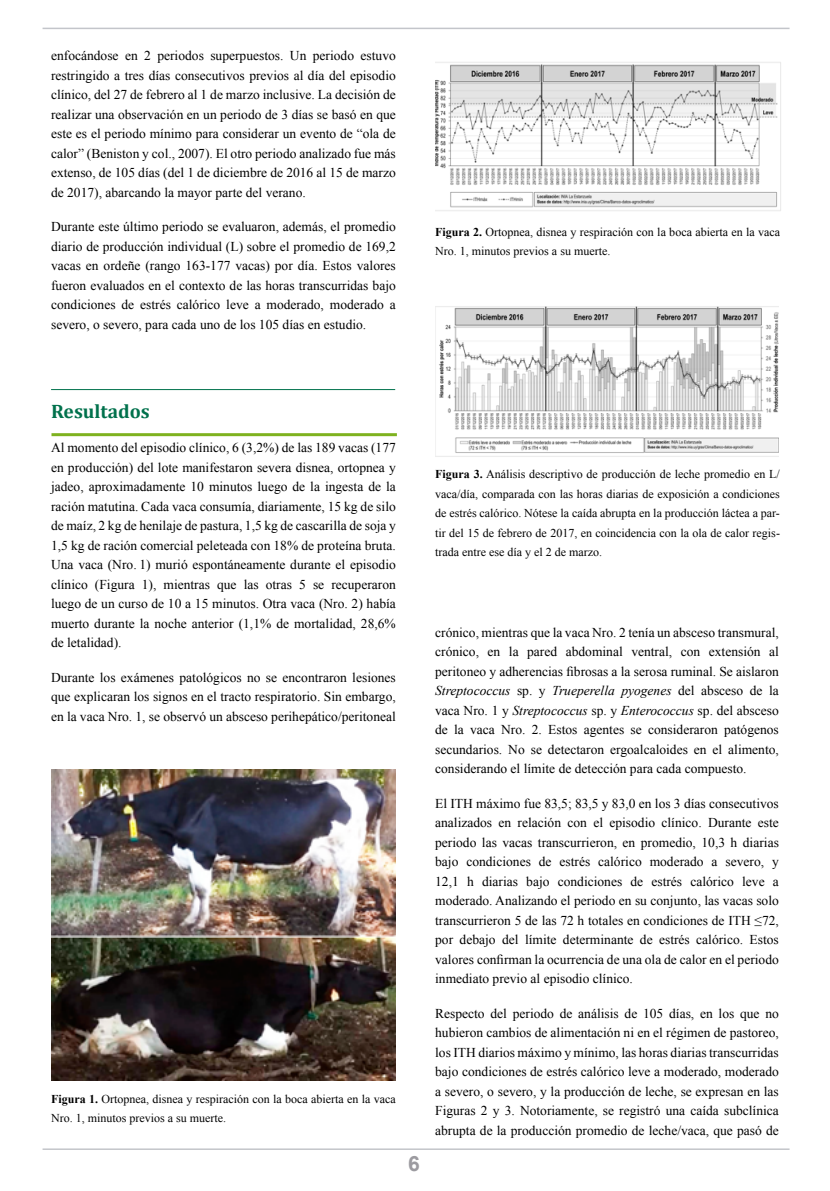
<style>
.page{position:relative;width:830px;height:1191px;background:#fff}
.page>*{position:absolute;margin:0;border:0;box-sizing:border-box;transform-origin:0 0}
.t1{font:700 21px "Arial";color:#9c9ba0}
.t2{font:700 19.5px "Cambria";color:#00714c}
.t3{font:13.5px/19.5px "Times New Roman";color:#000;text-align:justify}
.t4{font:12px/19.5px "Times New Roman";color:#000}
.s1{font-weight:700}
.s2{font-style:italic}
</style>
<div class="page">
<hr style="left:43px;top:28px;width:746px;height:1px;background:#c3c5ca">
<hr style="left:43px;top:1148px;width:746px;height:2px;background:#c3c5ca">
<hr style="left:51px;top:433px;width:345px;height:3px;background:#7eb21f">
<hr style="left:51px;top:389px;width:344px;height:1px;background:#00714c">
<img style="left:51px;top:770px;width:344px;height:310px">
<img style="left:435px;top:62px;width:346px;height:149px">
<img style="left:435px;top:306px;width:343px;height:151px">
<p class="t3" style="left:51px;top:46px;width:346px">enfocándose en 2 periodos superpuestos. Un periodo estuvo restringido a tres días consecutivos previos al día del episodio clínico, del 27 de febrero al 1 de marzo inclusive. La decisión de realizar una observación en un periodo de 3 días se basó en que este es el periodo mínimo para considerar un evento de “ola de calor” (Beniston y col., 2007). El otro periodo analizado fue más extenso, de 105 días (del 1 de diciembre de 2016 al 15 de marzo de 2017), abarcando la mayor parte del verano.</p>
<p class="t3" style="left:51px;top:217px;width:346px">Durante este último periodo se evaluaron, además, el promedio diario de producción individual (L) sobre el promedio de 169,2 vacas en ordeñe (rango 163-177 vacas) por día. Estos valores fueron evaluados en el contexto de las horas transcurridas bajo condiciones de estrés calórico leve a moderado, moderado a severo, o severo, para cada uno de los 105 días en estudio.</p>
<p class="t4" style="left:435px;top:222px;width:346px"><span class="s1">Figura 2.</span> Ortopnea, disnea y respiración con la boca abierta en la vaca<br>Nro. 1, minutos previos a su muerte.</p>
<h2 class="t2" style="left:51px;top:397px;width:100px">Resultados</h2>
<p class="t3" style="left:51px;top:437px;width:346px">Al momento del episodio clínico, 6 (3,2%) de las 189 vacas (177 en producción) del lote manifestaron severa disnea, ortopnea y jadeo, aproximadamente 10 minutos luego de la ingesta de la ración matutina. Cada vaca consumía, diariamente, 15 kg de silo de maíz, 2 kg de henilaje de pastura, 1,5 kg de cascarilla de soja y 1,5 kg de ración comercial peleteada con 18% de proteína bruta.<br>Una vaca (Nro. 1) murió espontáneamente durante el episodio clínico (Figura 1), mientras que las otras 5 se recuperaron luego de un curso de 10 a 15 minutos. Otra vaca (Nro. 2) había muerto durante la noche anterior (1,1% de mortalidad, 28,6% de letalidad).</p>
<p class="t3" style="left:51px;top:667px;width:346px">Durante los exámenes patológicos no se encontraron lesiones que explicaran los signos en el tracto respiratorio. Sin embargo, en la vaca Nro. 1, se observó un absceso perihepático/peritoneal</p>
<p class="t4" style="left:51px;top:1088px;width:346px"><span class="s1">Figura 1.</span> Ortopnea, disnea y respiración con la boca abierta en la vaca<br>Nro. 1, minutos previos a su muerte.</p>
<h1 class="t1" style="left:408px;top:1149px;width:13px">6</h1>
<p class="t4" style="left:435px;top:464px;width:346px;text-align:justify"><span class="s1">Figura 3.</span> Análisis descriptivo de producción de leche promedio en L/ vaca/día, comparada con las horas diarias de exposición a condiciones de estrés calórico. Nótese la caída abrupta en la producción láctea a par&shy;tir del 15 de febrero de 2017, en coincidencia con la ola de calor regis&shy;trada entre ese día y el 2 de marzo.</p>
<p class="t3" style="left:435px;top:622px;width:345px">crónico, mientras que la vaca Nro. 2 tenía un absceso transmural, crónico, en la pared abdominal ventral, con extensión al peritoneo y adherencias fibrosas a la serosa ruminal. Se aislaron <span class="s2">Streptococcus</span> sp. y <span class="s2">Trueperella pyogenes</span> del absceso de la vaca Nro. 1 y <span class="s2">Streptococcus</span> sp. y <span class="s2">Enterococcus</span> sp. del absceso de la vaca Nro. 2. Estos agentes se consideraron patógenos secundarios. No se detectaron ergoalcaloides en el alimento, considerando el límite de detección para cada compuesto.</p>
<p class="t3" style="left:435px;top:793px;width:345px">El ITH máximo fue 83,5; 83,5 y 83,0 en los 3 días consecutivos analizados en relación con el episodio clínico. Durante este periodo las vacas transcurrieron, en promedio, 10,3 h diarias bajo condiciones de estrés calórico moderado a severo, y 12,1 h diarias bajo condiciones de estrés calórico leve a moderado. Analizando el periodo en su conjunto, las vacas solo transcurrieron 5 de las 72 h totales en condiciones de ITH ≤72, por debajo del límite determinante de estrés calórico. Estos valores confirman la ocurrencia de una ola de calor en el periodo inmediato previo al episodio clínico.</p>
<p class="t3" style="left:435px;top:1003px;width:345px">Respecto del periodo de análisis de 105 días, en los que no hubieron cambios de alimentación ni en el régimen de pastoreo, los ITH diarios máximo y mínimo, las horas diarias transcurridas bajo condiciones de estrés calórico leve a moderado, moderado a severo, o severo, y la producción de leche, se expresan en las Figuras 2 y 3. Notoriamente, se registró una caída subclínica abrupta de la producción promedio de leche/vaca, que pasó de</p>
</div>
